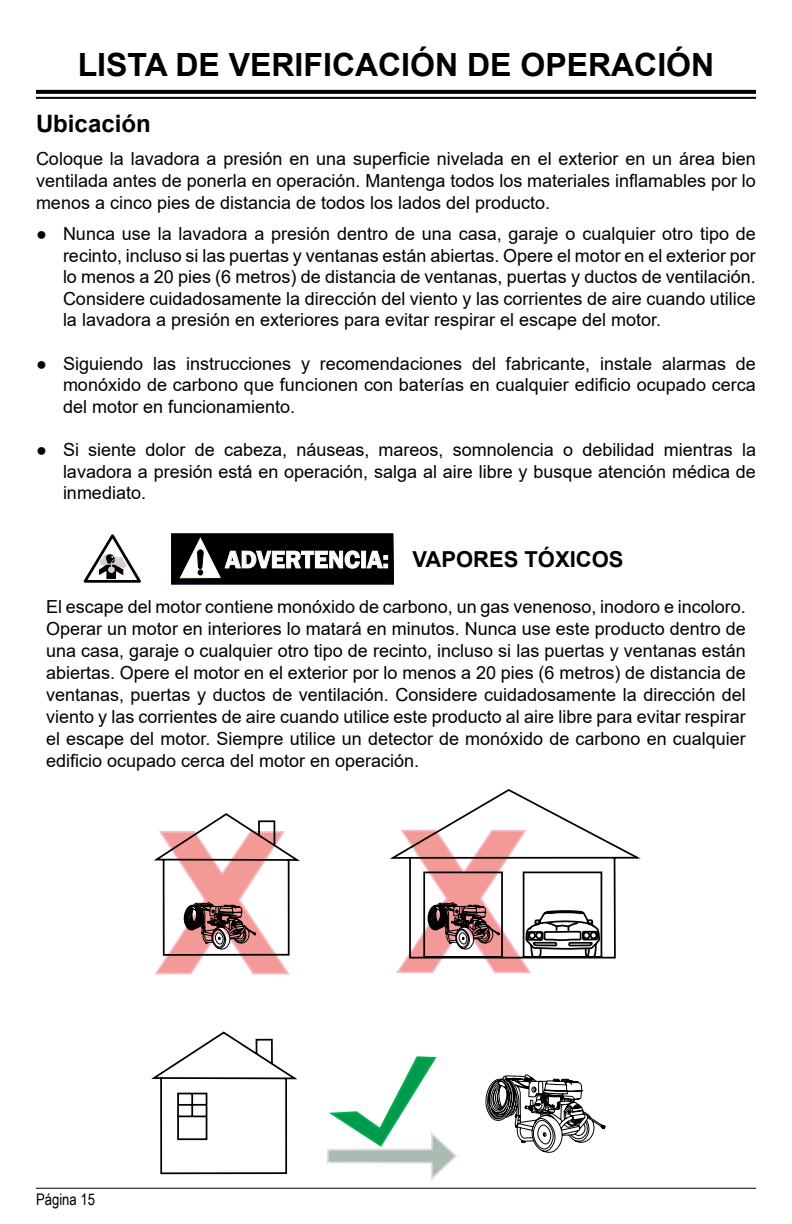
<style>
.page{position:relative;width:792px;height:1224px;background:#fff}
.page>*{position:absolute;margin:0;border:0;box-sizing:border-box;transform-origin:0 0}
.t1{font:700 32px "Arial";color:#000}
.t2{font:700 24px "Arial";color:#000}
.t3{font:700 22px "Arial";color:#000}
.t4{font:18px/21.6px "Arial";color:#000;text-align:justify}
.t5{font:16px "Arial Narrow";color:#000}
.s1{font-family:"Franklin Gothic";font-weight:600;font-size:25px;color:#fff}
</style>
<div class="page">
<hr style="left:36px;top:1188px;width:720px;height:1px;background:#000">
<svg style="left:36px;top:90px;width:720px;height:4px;background:#090909"></svg>
<hr style="left:36px;top:97px;width:720px;height:2px;background:#000">
<svg style="left:84px;top:534px;width:57px;height:49px"></svg>
<svg style="left:171px;top:533px;width:223px;height:52px;background:#131113"></svg>
<svg style="left:152px;top:813px;width:489px;height:362px"></svg>
<svg style="left:326px;top:789px;width:280px;height:391px"></svg>
<h1 class="t1" style="left:78px;top:42px;width:638px">LISTA DE VERIFICACIÓN DE OPERACIÓN</h1>
<h2 class="t2" style="left:36px;top:106px;width:116px">Ubicación</h2>
<p class="t4" style="left:36px;top:148px;width:721px">Coloque la lavadora a presión en una superficie nivelada en el exterior en un área bien ventilada antes de ponerla en operación. Mantenga todos los materiales inflamables por lo menos a cinco pies de distancia de todos los lados del producto.</p>
<p class="t4" style="left:63px;top:223px;width:694px;text-indent:-27px">● Nunca use la lavadora a presión dentro de una casa, garaje o cualquier otro tipo de recinto, incluso si las puertas y ventanas están abiertas. Opere el motor en el exterior por lo menos a 20 pies (6 metros) de distancia de ventanas, puertas y ductos de ventilación.<br>Considere cuidadosamente la dirección del viento y las corrientes de aire cuando utilice la lavadora a presión en exteriores para evitar respirar el escape del motor.</p>
<p class="t4" style="left:63px;top:352px;width:694px;text-indent:-27px">● Siguiendo las instrucciones y recomendaciones del fabricante, instale alarmas de monóxido de carbono que funcionen con baterías en cualquier edificio ocupado cerca del motor en funcionamiento.</p>
<p class="t4" style="left:63px;top:439px;width:695px;text-indent:-27px">● Si siente dolor de cabeza, náuseas, mareos, somnolencia o debilidad mientras la lavadora a presión está en operación, salga al aire libre y busque atención médica de inmediato.</p>
<p class="t3" style="left:225px;top:543px;width:400px"><span class="s1">ADVERTENCIA:</span> VAPORES TÓXICOS</p>
<p class="t4" style="left:46px;top:596px;width:701px">El escape del motor contiene monóxido de carbono, un gas venenoso, inodoro e incoloro.<br>Operar un motor en interiores lo matará en minutos. Nunca use este producto dentro de una casa, garaje o cualquier otro tipo de recinto, incluso si las puertas y ventanas están abiertas. Opere el motor en el exterior por lo menos a 20 pies (6 metros) de distancia de ventanas, puertas y ductos de ventilación. Considere cuidadosamente la dirección del viento y las corrientes de aire cuando utilice este producto al aire libre para evitar respirar el escape del motor. Siempre utilice un detector de monóxido de carbono en cualquier edificio ocupado cerca del motor en operación.</p>
<p class="t5" style="left:36px;top:1188px;width:61px">Página 15</p>
</div>
